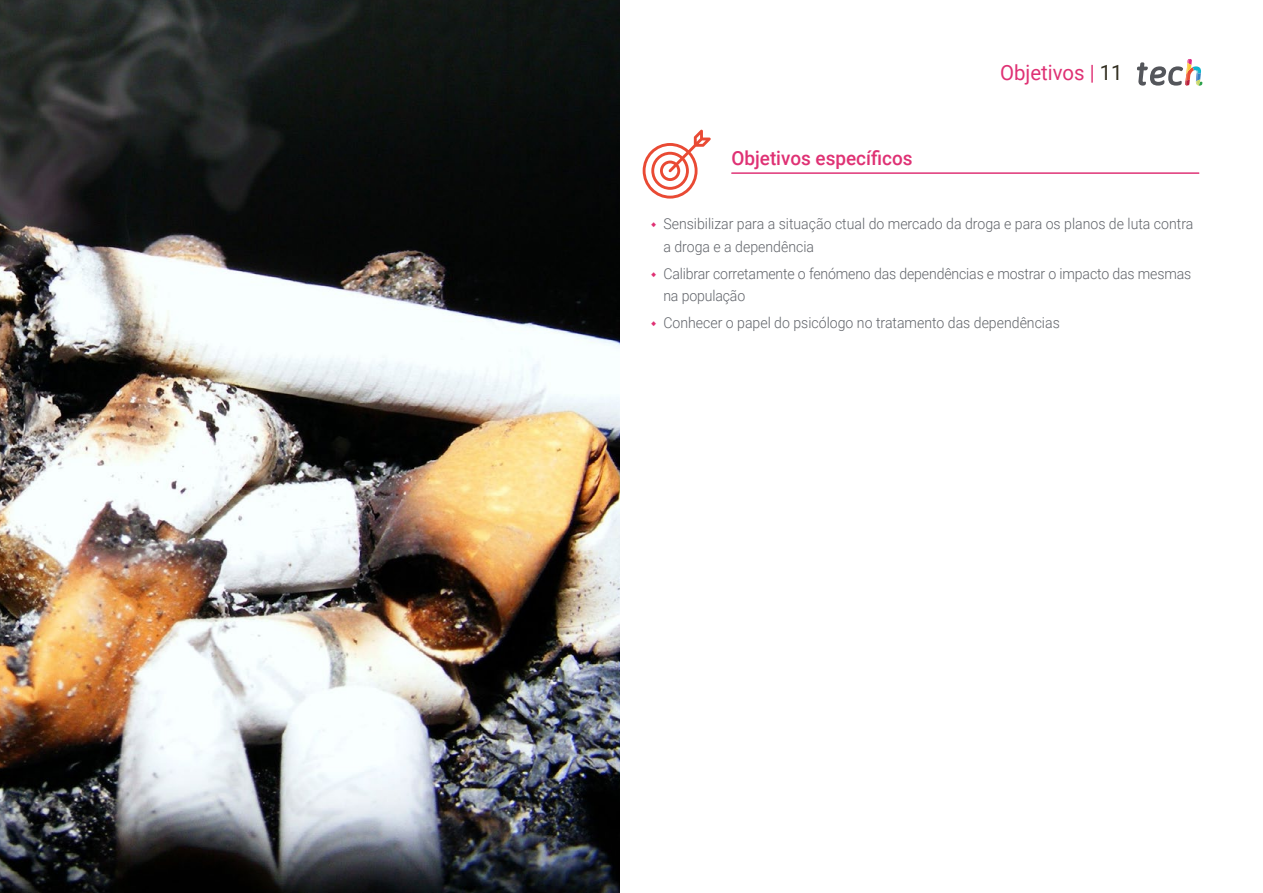
<style>
.page{position:relative;width:1263px;height:893px;background:#fff}
.page>*{position:absolute;margin:0;border:0;box-sizing:border-box;transform-origin:0 0}
.t1{font:21px "Roboto";color:#df3174}
.t2{font:500 19.5px "Roboto";color:#df3174}
.t3{font:300 15px/22.5px "Roboto";color:#61646a;scale:.94 1}
.s1{color:#312e20}
</style>
<div class="page">
<svg style="left:643px;top:130px;width:68px;height:69px"></svg>
<hr style="left:731px;top:173px;width:468px;height:1px;background:#df3174">
<img style="left:0;top:0;width:620px;height:893px">
<svg style="left:1137px;top:59px;width:65px;height:27px"></svg>
<h2 class="t2" style="left:731px;top:144px;width:183px">Objetivos específicos</h2>
<h1 class="t1" style="left:1000px;top:57px;width:124px">Objetivos | <span class="s1">11</span></h1>
<p class="t3" style="left:663px;top:212px;width:565px">Sensibilizar para a situação ctual do mercado da droga e para os planos de luta contra a droga e a dependência</p>
<p class="t3" style="left:663px;top:261px;width:563px">Calibrar corretamente o fenómeno das dependências e mostrar o impacto das mesmas na população</p>
<p class="t3" style="left:663px;top:311px;width:423px">Conhecer o papel do psicólogo no tratamento das dependências</p>
</div>
